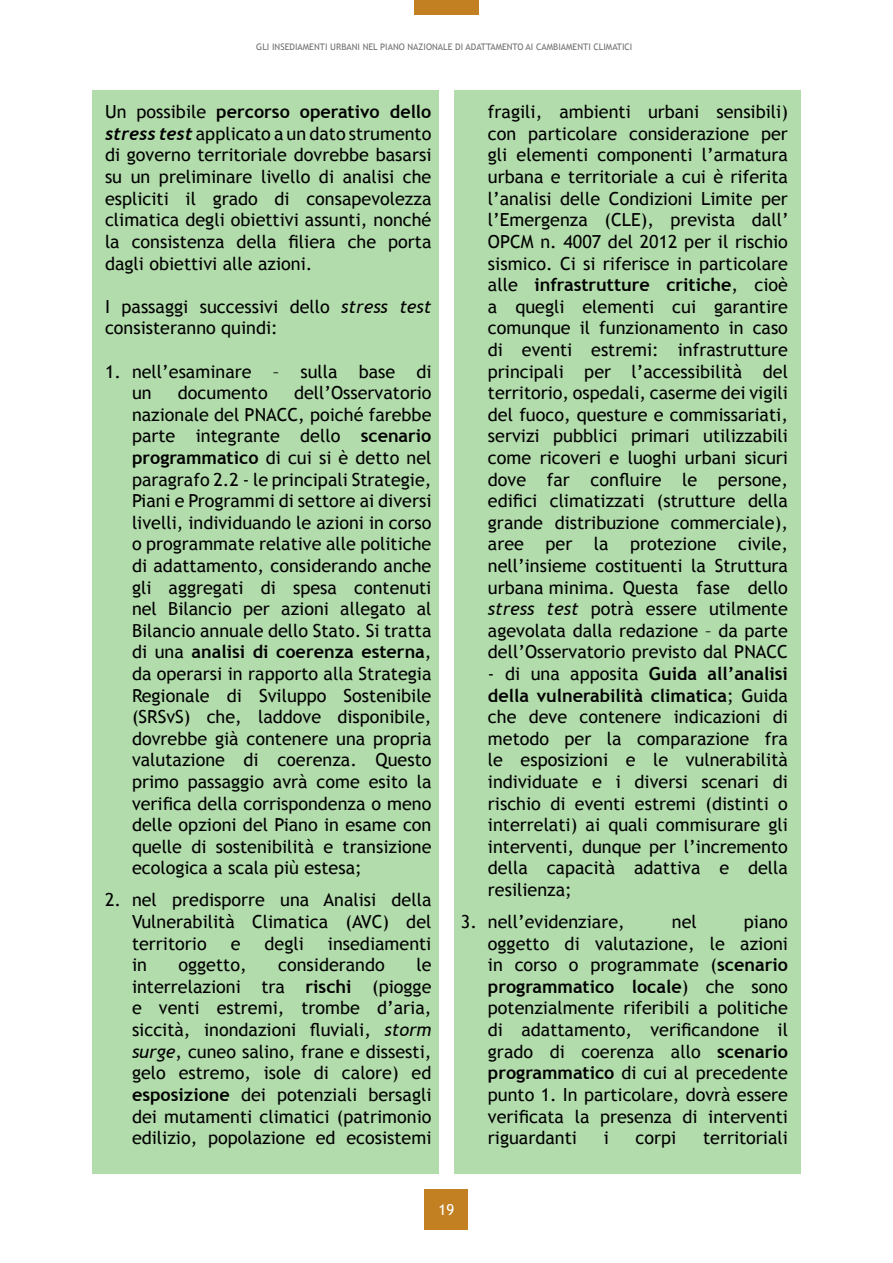
<style>
.page{position:relative;width:893px;height:1263px;background:#fff}
.page>*{position:absolute;margin:0;border:0;box-sizing:border-box;transform-origin:0 0}
.t1{font:18px/21.6px "Trebuchet MS";color:#000;text-align:justify}
.t2{font:15px "Trebuchet MS";color:#fff}
.t3{font:9px "Trebuchet MS";color:#707070}
.s1{font-weight:700}
.s2{font-family:"Trebuchet";font-weight:700;font-style:italic}
.s3{font-style:italic}
</style>
<div class="page">
<div style="left:425px;top:1190px;width:43px;height:40px;background:#c28023"></div>
<div style="left:414px;top:0;width:65px;height:15px;background:#c28023"></div>
<div style="left:92px;top:90px;width:347px;height:1083px;background:#b2dcab"></div>
<div style="left:454px;top:90px;width:347px;height:1083px;background:#b2dcab"></div>
<p class="t3" style="left:256px;top:42px;width:378px">GLI INSEDIAMENTI URBANI NEL PIANO NAZIONALE DI ADATTAMENTO AI CAMBIAMENTI CLIMATICI</p>
<p class="t1" style="left:105px;top:101px;width:328px">Un possibile <span class="s1">percorso operativo dello </span><span class="s2">stress test</span> applicato a un dato strumento di governo territoriale dovrebbe basarsi su un preliminare livello di analisi che espliciti il grado di consapevolezza climatica degli obiettivi assunti, nonché la consistenza della filiera che porta dagli obiettivi alle azioni.</p>
<p class="t1" style="left:105px;top:296px;width:328px">I passaggi successivi dello <span class="s3">stress test </span>consisteranno quindi:</p>
<p class="t1" style="left:132px;top:361px;width:301px;text-indent:-27px">1. nell’esaminare – sulla base di un</p>
<p class="t1" style="left:132px;top:382px;width:301px;text-indent:162px">dell’Osservatorio nazionale del PNACC, poiché farebbe parte integrante dello <span class="s1">scenario programmatico</span> di cui si è detto nel paragrafo 2.2 - le principali Strategie, Piani e Programmi di settore ai diversi livelli, individuando le azioni in corso o programmate relative alle politiche di adattamento, considerando anche gli aggregati di spesa contenuti nel Bilancio per azioni allegato al Bilancio annuale dello Stato. Si tratta di una <span class="s1">analisi di coerenza esterna</span>, da operarsi in rapporto alla Strategia Regionale di Sviluppo Sostenibile (SRSvS) che, laddove disponibile, dovrebbe già contenere una propria valutazione di coerenza. Questo primo passaggio avrà come esito la verifica della corrispondenza o meno delle opzioni del Piano in esame con quelle di sostenibilità e transizione ecologica a scala più estesa;</p>
<p class="t1" style="left:132px;top:889px;width:301px;text-indent:-27px">2. nel predisporre una Analisi della Vulnerabilità Climatica (AVC) del territorio</p>
<p class="t1" style="left:178px;top:382px;width:91px">documento</p>
<p class="t1" style="left:231px;top:933px;width:11px">e</p>
<p class="t1" style="left:265px;top:933px;width:41px">degli</p>
<p class="t1" style="left:328px;top:933px;width:105px">insediamenti</p>
<p class="t1" style="left:132px;top:954px;width:301px;text-indent:284px">le interrelazioni tra <span class="s1">rischi</span> (piogge e venti estremi, trombe d’aria, siccità, inondazioni fluviali, <span class="s3">storm surge</span>, cuneo salino, frane e dissesti, gelo estremo, isole di calore) ed <span class="s1">esposizione</span> dei potenziali bersagli dei mutamenti climatici (patrimonio edilizio, popolazione ed ecosistemi</p>
<p class="t1" style="left:132px;top:954px;width:16px">in</p>
<p class="t1" style="left:179px;top:954px;width:70px">oggetto,</p>
<p class="t1" style="left:278px;top:954px;width:108px">considerando</p>
<p class="t1" style="left:488px;top:101px;width:302px">fragili, ambienti urbani sensibili) con particolare considerazione per gli elementi componenti l’armatura urbana e territoriale a cui è riferita l’analisi delle Condizioni Limite per l’Emergenza (CLE), prevista dall’ OPCM n. 4007 del 2012 per il rischio sismico. Ci si riferisce in particolare alle <span class="s1">infrastrutture critiche</span>, cioè a quegli elementi cui garantire comunque il funzionamento in caso di eventi estremi: infrastrutture principali per l’accessibilità del territorio, ospedali, caserme dei vigili del fuoco, questure e commissariati, servizi pubblici primari utilizzabili come ricoveri e luoghi urbani sicuri dove far confluire le persone, edifici climatizzati (strutture della grande distribuzione commerciale), aree per la protezione civile, nell’insieme costituenti la Struttura urbana minima. Questa fase dello <span class="s3">stress test</span> potrà essere utilmente agevolata dalla redazione – da parte dell’Osservatorio previsto dal PNACC</p>
<p class="t1" style="left:488px;top:663px;width:302px">- di una apposita <span class="s1">Guida all’analisi della vulnerabilità climatica</span>; Guida che deve contenere indicazioni di metodo per la comparazione fra le esposizioni e le vulnerabilità individuate e i diversi scenari di rischio di eventi estremi (distinti o interrelati) ai quali commisurare gli interventi, dunque per l’incremento della capacità adattiva e della resilienza;</p>
<p class="t1" style="left:461px;top:911px;width:165px">3. nell’evidenziare,</p>
<p class="t1" style="left:672px;top:911px;width:26px">nel</p>
<p class="t1" style="left:488px;top:911px;width:302px;text-indent:256px">piano oggetto di valutazione, le azioni in corso o programmate (<span class="s1">scenario programmatico locale</span>) che sono potenzialmente riferibili a politiche di adattamento, verificandone il grado di coerenza allo <span class="s1">scenario programmatico</span> di cui al precedente punto 1. In particolare, dovrà essere verificata la presenza di interventi riguardanti</p>
<p class="t1" style="left:604px;top:1127px;width:7px">i</p>
<p class="t1" style="left:636px;top:1127px;width:42px">corpi</p>
<p class="t1" style="left:703px;top:1127px;width:86px">territoriali</p>
<p class="t2" style="left:439px;top:1200px;width:17px">19</p>
</div>
